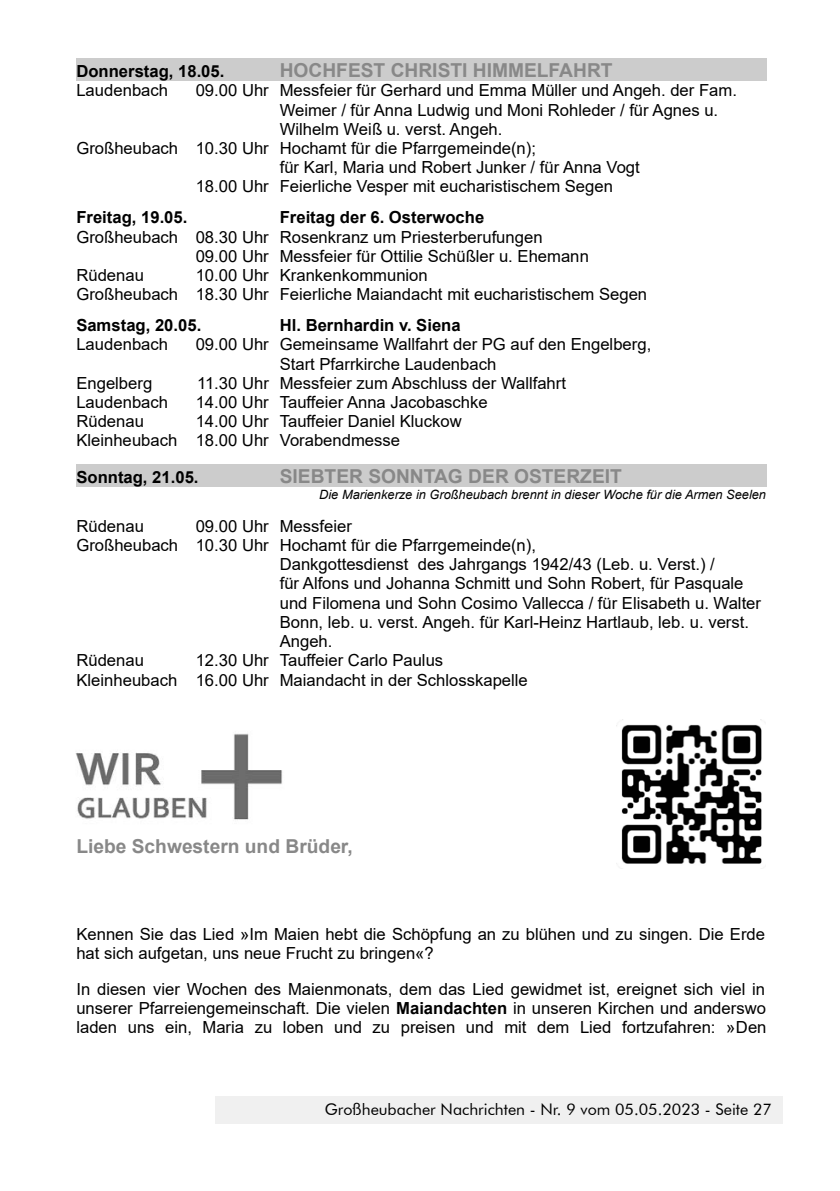
<style>
.page{position:relative;width:840px;height:1191px;background:#fff}
.page>*{position:absolute;margin:0;border:0;box-sizing:border-box;transform-origin:0 0}
.t1{font:700 19.2px "Arial";color:#888}
.t2{font:16.6px/19.2px "Arial";color:#000}
.t3{font:700 16.6px "Arial";color:#000}
.t4{font:16px "Futura BT";color:#000}
.t5{font:italic 12.8px "Arial";color:#000}
.s1{font-weight:700}
</style>
<div class="page">
<div style="left:215px;top:1097px;width:567px;height:27px;background:#f0f0f0"></div>
<div style="left:76px;top:59px;width:690px;height:22px;background:#ccc"></div>
<div style="left:76px;top:465px;width:690px;height:22px;background:#ccc"></div>
<img style="left:75px;top:733px;width:207px;height:87px">
<img style="left:616px;top:719px;width:146px;height:145px">
<p class="t3" style="left:76px;top:62px;width:149px">Donnerstag, 18.05.</p>
<p class="t1" style="left:279px;top:60px;width:334px">HOCHFEST CHRISTI HIMMELFAHRT</p>
<p class="t2" style="left:76px;top:82px;width:93px">Laudenbach</p>
<p class="t2" style="left:196px;top:82px;width:542px">09.00 Uhr Messfeier für Gerhard und Emma Müller und Angeh. der Fam.</p>
<p class="t2" style="left:279px;top:102px;width:439px">Weimer / für Anna Ludwig und Moni Rohleder / für Agnes u.</p>
<p class="t2" style="left:279px;top:121px;width:224px">Wilhelm Weiß u. verst. Angeh.</p>
<p class="t2" style="left:76px;top:140px;width:461px">Großheubach 10.30 Uhr Hochamt für die Pfarrgemeinde(n);</p>
<p class="t2" style="left:279px;top:159px;width:361px">für Karl, Maria und Robert Junker / für Anna Vogt</p>
<p class="t2" style="left:196px;top:178px;width:418px">18.00 Uhr Feierliche Vesper mit eucharistischem Segen</p>
<p class="t3" style="left:76px;top:209px;width:112px">Freitag, 19.05.</p>
<p class="t3" style="left:279px;top:209px;width:206px">Freitag der 6. Osterwoche</p>
<p class="t2" style="left:76px;top:229px;width:467px">Großheubach 08.30 Uhr Rosenkranz um Priesterberufungen</p>
<p class="t2" style="left:196px;top:248px;width:394px">09.00 Uhr Messfeier für Ottilie Schüßler u. Ehemann</p>
<p class="t2" style="left:76px;top:267px;width:69px">Rüdenau</p>
<p class="t2" style="left:76px;top:267px;width:572px;text-indent:119px">10.00 Uhr Krankenkommunion<br>Großheubach 18.30 Uhr Feierliche Maiandacht mit eucharistischem Segen</p>
<p class="t3" style="left:76px;top:317px;width:126px">Samstag, 20.05.</p>
<p class="t3" style="left:279px;top:317px;width:182px">Hl. Bernhardin v. Siena</p>
<p class="t2" style="left:76px;top:336px;width:93px">Laudenbach</p>
<p class="t2" style="left:279px;top:336px;width:373px;text-indent:-84px">09.00 Uhr Gemeinsame Wallfahrt der PG auf den Engelberg,<br>Start Pfarrkirche Laudenbach</p>
<p class="t2" style="left:76px;top:375px;width:77px">Engelberg</p>
<p class="t2" style="left:197px;top:375px;width:370px">11.30 Uhr Messfeier zum Abschluss der Wallfahrt</p>
<p class="t2" style="left:76px;top:394px;width:93px">Laudenbach</p>
<p class="t2" style="left:196px;top:394px;width:293px">14.00 Uhr Tauffeier Anna Jacobaschke</p>
<p class="t2" style="left:76px;top:413px;width:69px">Rüdenau</p>
<p class="t2" style="left:76px;top:413px;width:386px;text-indent:119px">14.00 Uhr Tauffeier Daniel Kluckow<br>Kleinheubach 18.00 Uhr Vorabendmesse</p>
<p class="t3" style="left:76px;top:468px;width:123px">Sonntag, 21.05.</p>
<p class="t1" style="left:279px;top:466px;width:343px">SIEBTER SONNTAG DER OSTERZEIT</p>
<p class="t5" style="left:319px;top:489px;width:448px">Die Marienkerze in Großheubach brennt in dieser Woche für die Armen Seelen</p>
<p class="t2" style="left:76px;top:518px;width:69px">Rüdenau</p>
<p class="t2" style="left:196px;top:518px;width:158px">09.00 Uhr Messfeier</p>
<p class="t2" style="left:76px;top:537px;width:461px">Großheubach 10.30 Uhr Hochamt für die Pfarrgemeinde(n),</p>
<p class="t2" style="left:279px;top:556px;width:436px">Dankgottesdienst des Jahrgangs 1942/43 (Leb. u. Verst.) /</p>
<p class="t2" style="left:279px;top:575px;width:465px">für Alfons und Johanna Schmitt und Sohn Robert, für Pasquale</p>
<p class="t2" style="left:279px;top:595px;width:482px">und Filomena und Sohn Cosimo Vallecca / für Elisabeth u. Walter</p>
<p class="t2" style="left:279px;top:614px;width:470px">Bonn, leb. u. verst. Angeh. für Karl-Heinz Hartlaub, leb. u. verst.</p>
<p class="t2" style="left:279px;top:633px;width:54px">Angeh.</p>
<p class="t2" style="left:76px;top:652px;width:69px">Rüdenau</p>
<p class="t2" style="left:76px;top:652px;width:452px;text-indent:119px">12.30 Uhr Tauffeier Carlo Paulus<br>Kleinheubach 16.00 Uhr Maiandacht in der Schlosskapelle</p>
<p class="t1" style="left:76px;top:836px;width:277px">Liebe Schwestern und Brüder,</p>
<p class="t2" style="left:76px;top:926px;width:689px">Kennen Sie das Lied »Im Maien hebt die Schöpfung an zu blühen und zu singen. Die Erde hat sich aufgetan, uns neue Frucht zu bringen«?</p>
<p class="t2" style="left:76px;top:980px;width:691px;text-align:justify">In diesen vier Wochen des Maienmonats, dem das Lied gewidmet ist, ereignet sich viel in unserer Pfarreiengemeinschaft. Die vielen <span class="s1">Maiandachten</span> in unseren Kirchen und anderswo laden uns ein, Maria zu loben und zu preisen und mit dem Lied fortzufahren: »Den</p>
<p class="t4" style="left:324px;top:1099px;width:448px">Großheubacher Nachrichten - Nr. 9 vom 05.05.2023 - Seite 27</p>
</div>
